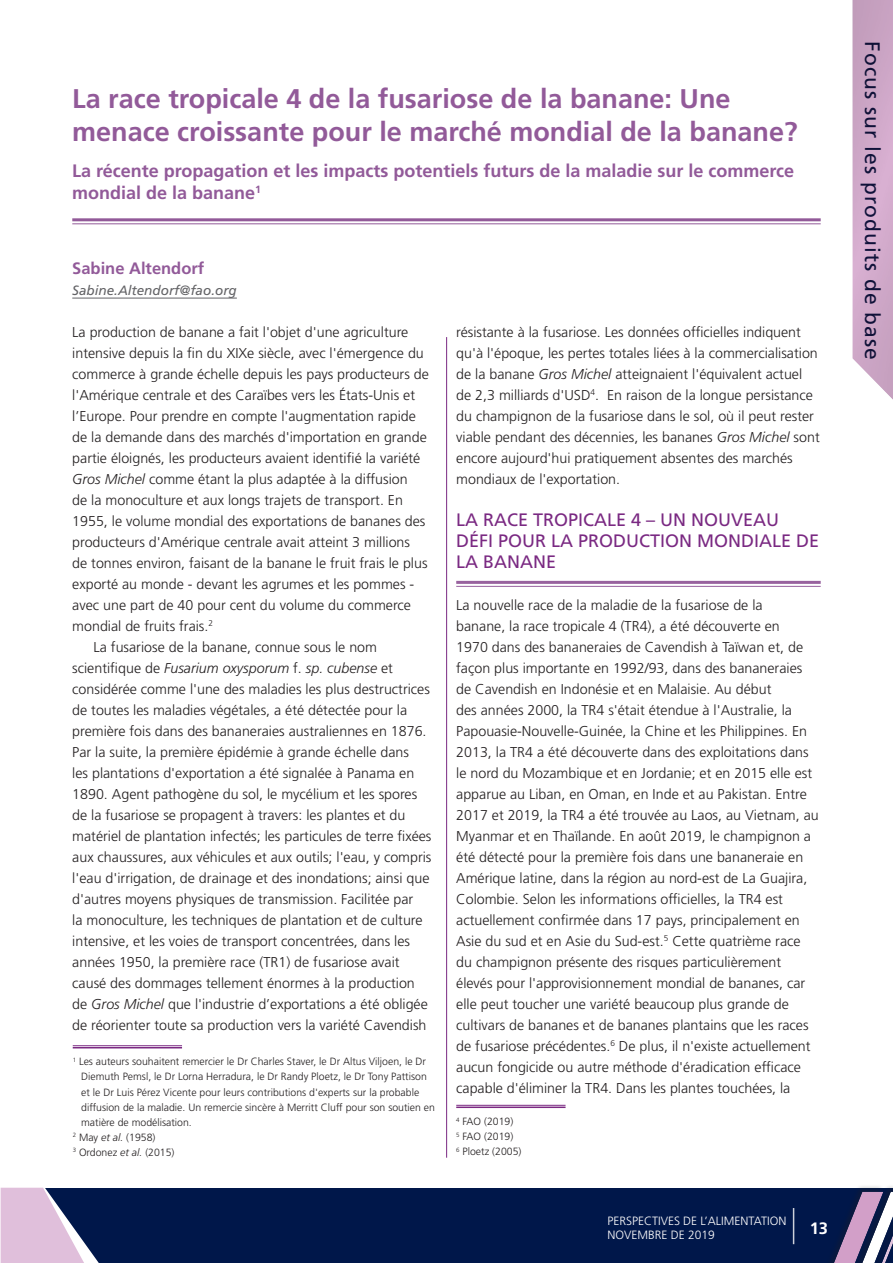
<style>
.page{position:relative;width:893px;height:1263px;background:#fff}
.page>*{position:absolute;margin:0;border:0;box-sizing:border-box;transform-origin:0 0}
.t1{font:700 27px/32.4px "Frutiger LT Std";color:#925a99}
.t2{font:21px "Frutiger LT Std";letter-spacing:.05em;color:#131b48}
.t3{font:700 18px/21.6px "Frutiger LT Std";color:#925a99}
.t4{font:18px/21px "Frutiger LT Std";color:#7a2982}
.t5{font:700 16.5px "Frutiger LT Std";color:#925a99}
.t6{font:700 16.5px "Frutiger LT Std";color:#fff}
.t7{font:300 14.25px/21px "Frutiger LT Std";color:#231f20}
.t8{font:italic 300 14.25px "Frutiger LT Std";color:#231f20}
.t9{font:italic 13.5px "Frutiger LT Std";color:#636366}
.t10{font:300 12px/14.4px "Frutiger LT Std";color:#fff}
.t11{font:300 10.5px/15px "Frutiger LT Std";color:#231f20}
.s1{font-style:italic}
.s2{font-style:normal}
</style>
<div class="page">
<div style="left:840px;top:0;width:53px;height:422px;background:#231f20;opacity:.5"></div>
<div style="left:1px;top:1188px;width:892px;height:75px;background:#00174a"></div>
<svg style="left:0;top:1188px;width:99px;height:75px"></svg>
<div style="left:818px;top:1184px;width:67px;height:79px;background:#231f20;opacity:.3"></div>
<div style="left:847px;top:1184px;width:46px;height:79px;background:#231f20;opacity:.3"></div>
<div style="left:866px;top:1184px;width:27px;height:79px;background:#231f20;opacity:.3"></div>
<svg style="left:825px;top:1192px;width:68px;height:71px"></svg>
<hr style="left:793px;top:1208px;width:1px;height:36px;background:#fff">
<hr style="left:446px;top:337px;width:1px;height:821px;background:#7a2982">
<hr style="left:72px;top:218px;width:749px;height:3px;background:#925a99">
<hr style="left:72px;top:223px;width:749px;height:1px;background:#925a99">
<hr style="left:72px;top:298px;width:165px;height:1px;background:#636366">
<hr style="left:456px;top:581px;width:365px;height:3px;background:#98629e">
<hr style="left:456px;top:586px;width:365px;height:1px;background:#98629e">
<hr style="left:73px;top:1045px;width:109px;height:1px;background:#7a2982">
<hr style="left:73px;top:1047px;width:109px;height:1px;background:#7a2982">
<hr style="left:456px;top:1105px;width:110px;height:1px;background:#7a2982">
<hr style="left:456px;top:1106px;width:110px;height:2px;background:#7a2982">
<h1 class="t1" style="left:72px;top:83px;width:727px">La race tropicale 4 de la fusariose de la banane: Une menace croissante pour le marché mondial de la banane?</h1>
<p class="t3" style="left:72px;top:160px;width:724px">La récente propagation et les impacts potentiels futurs de la maladie sur le commerce mondial de la banane<sup>1</sup></p>
<p class="t5" style="left:72px;top:259px;width:134px">Sabine Altendorf</p>
<p class="t9" style="left:72px;top:282px;width:166px">Sabine.Altendorf@fao.org</p>
<p class="t7" style="left:72px;top:322px;width:338px">La production de banane a fait l'objet d'une agriculture</p>
<p class="t7" style="left:72px;top:343px;width:353px">intensive depuis la fin du XIXe siècle, avec l'émergence du</p>
<p class="t7" style="left:72px;top:364px;width:358px">commerce à grande échelle depuis les pays producteurs de</p>
<p class="t7" style="left:72px;top:385px;width:344px">l'Amérique centrale et des Caraïbes vers les États-Unis et</p>
<p class="t7" style="left:72px;top:406px;width:345px">l’Europe. Pour prendre en compte l'augmentation rapide</p>
<p class="t7" style="left:72px;top:427px;width:356px">de la demande dans des marchés d'importation en grande</p>
<p class="t7" style="left:72px;top:448px;width:350px">partie éloignés, les producteurs avaient identifié la variété</p>
<p class="t7" style="left:72px;top:469px;width:337px"><span class="s1">Gros Michel</span> comme étant la plus adaptée à la diffusion</p>
<p class="t7" style="left:72px;top:490px;width:332px">de la monoculture et aux longs trajets de transport. En</p>
<p class="t7" style="left:72px;top:511px;width:355px">1955, le volume mondial des exportations de bananes des</p>
<p class="t7" style="left:72px;top:532px;width:339px">producteurs d'Amérique centrale avait atteint 3 millions</p>
<p class="t7" style="left:72px;top:553px;width:357px">de tonnes environ, faisant de la banane le fruit frais le plus</p>
<p class="t7" style="left:72px;top:574px;width:344px">exporté au monde - devant les agrumes et les pommes -</p>
<p class="t7" style="left:72px;top:595px;width:340px">avec une part de 40 pour cent du volume du commerce</p>
<p class="t7" style="left:72px;top:616px;width:142px">mondial de fruits frais.<sup>2</sup></p>
<p class="t7" style="left:94px;top:637px;width:285px">La fusariose de la banane, connue sous le nom</p>
<p class="t8" style="left:72px;top:660px;width:322px"><span class="s2">scientifique de</span> Fusarium oxysporum <span class="s2">f.</span> sp. cubense <span class="s2">et</span></p>
<p class="t7" style="left:72px;top:679px;width:359px">considérée comme l'une des maladies les plus destructrices</p>
<p class="t7" style="left:72px;top:700px;width:336px">de toutes les maladies végétales, a été détectée pour la</p>
<p class="t7" style="left:72px;top:721px;width:356px">première fois dans des bananeraies australiennes en 1876.</p>
<p class="t7" style="left:72px;top:742px;width:338px">Par la suite, la première épidémie à grande échelle dans</p>
<p class="t7" style="left:72px;top:763px;width:344px">les plantations d'exportation a été signalée à Panama en</p>
<p class="t7" style="left:72px;top:784px;width:347px">1890. Agent pathogène du sol, le mycélium et les spores</p>
<p class="t7" style="left:72px;top:805px;width:335px">de la fusariose se propagent à travers: les plantes et du</p>
<p class="t7" style="left:72px;top:826px;width:361px">matériel de plantation infectés; les particules de terre fixées</p>
<p class="t7" style="left:72px;top:847px;width:361px">aux chaussures, aux véhicules et aux outils; l'eau, y compris</p>
<p class="t7" style="left:72px;top:868px;width:359px">l'eau d'irrigation, de drainage et des inondations; ainsi que</p>
<p class="t7" style="left:72px;top:889px;width:342px">d'autres moyens physiques de transmission. Facilitée par</p>
<p class="t7" style="left:72px;top:910px;width:352px">la monoculture, les techniques de plantation et de culture</p>
<p class="t7" style="left:72px;top:931px;width:339px">intensive, et les voies de transport concentrées, dans les</p>
<p class="t7" style="left:72px;top:952px;width:329px">années 1950, la première race (TR1) de fusariose avait</p>
<p class="t7" style="left:72px;top:973px;width:344px">causé des dommages tellement énormes à la production</p>
<p class="t7" style="left:72px;top:994px;width:357px">de <span class="s1">Gros Michel</span> que l'industrie d’exportations a été obligée</p>
<p class="t7" style="left:72px;top:1015px;width:356px">de réorienter toute sa production vers la variété Cavendish</p>
<p class="t11" style="left:73px;top:1054px;width:355px"><sup>1</sup> Les auteurs souhaitent remercier le Dr Charles Staver, le Dr Altus Viljoen, le Dr</p>
<p class="t11" style="left:81px;top:1069px;width:347px">Diemuth Pemsl, le Dr Lorna Herradura, le Dr Randy Ploetz, le Dr Tony Pattison</p>
<p class="t11" style="left:81px;top:1084px;width:340px">et le Dr Luis Pérez Vicente pour leurs contributions d'experts sur la probable</p>
<p class="t11" style="left:81px;top:1099px;width:355px">diffusion de la maladie. Un remercie sincère à Merritt Cluff pour son soutien en</p>
<p class="t11" style="left:81px;top:1114px;width:112px">matière de modélisation.</p>
<p class="t11" style="left:73px;top:1129px;width:84px"><sup>2</sup> May <span class="s1">et al.</span> (1958)</p>
<p class="t11" style="left:73px;top:1144px;width:103px"><sup>3</sup> Ordonez <span class="s1">et al.</span> (2015)</p>
<p class="t7" style="left:456px;top:322px;width:365px">résistante à la fusariose. Les données officielles indiquent qu'à l'époque, les pertes totales liées à la commercialisation de la banane <span class="s1">Gros Michel</span> atteignaient l'équivalent actuel de 2,3 milliards d'USD<sup>4</sup>. En raison de la longue persistance du champignon de la fusariose dans le sol, où il peut rester viable pendant des décennies, les bananes <span class="s1">Gros Michel</span> sont encore aujourd'hui pratiquement absentes des marchés mondiaux de l'exportation.</p>
<p class="t4" style="left:456px;top:509px;width:365px">LA RACE TROPICALE 4 – UN NOUVEAU<br>DÉFI POUR LA PRODUCTION MONDIALE DE<br>LA BANANE</p>
<p class="t7" style="left:456px;top:595px;width:364px">La nouvelle race de la maladie de la fusariose de la<br>banane, la race tropicale 4 (TR4), a été découverte en<br>1970 dans des bananeraies de Cavendish à Taïwan et, de façon plus importante en 1992/93, dans des bananeraies de Cavendish en Indonésie et en Malaisie. Au début<br>des années 2000, la TR4 s'était étendue à l'Australie, la Papouasie-Nouvelle-Guinée, la Chine et les Philippines. En 2013, la TR4 a été découverte dans des exploitations dans le nord du Mozambique et en Jordanie; et en 2015 elle est apparue au Liban, en Oman, en Inde et au Pakistan. Entre 2017 et 2019, la TR4 a été trouvée au Laos, au Vietnam, au Myanmar et en Thaïlande. En août 2019, le champignon a été détecté pour la première fois dans une bananeraie en Amérique latine, dans la région au nord-est de La Guajira, Colombie. Selon les informations officielles, la TR4 est actuellement confirmée dans 17 pays, principalement en Asie du sud et en Asie du Sud-est.<sup>5</sup> Cette quatrième race du champignon présente des risques particulièrement élevés pour l'approvisionnement mondial de bananes, car elle peut toucher une variété beaucoup plus grande de cultivars de bananes et de bananes plantains que les races de fusariose précédentes.<sup>6</sup> De plus, il n'existe actuellement aucun fongicide ou autre méthode d'éradication efficace capable d'éliminer la TR4. Dans les plantes touchées, la</p>
<p class="t11" style="left:456px;top:1114px;width:67px"><sup>4</sup> FAO (2019)<br><sup>5</sup> FAO (2019)<br><sup>6</sup> Ploetz (2005)</p>
<p class="t10" style="left:607px;top:1213px;width:180px">PERSPECTIVES DE L’ALIMENTATION<br>NOVEMBRE DE 2019</p>
<p class="t6" style="left:810px;top:1219px;width:20px">13</p>
<h2 class="t2" style="left:885px;top:41px;width:320px;rotate:90deg">Focus sur les produits de base</h2>
</div>
